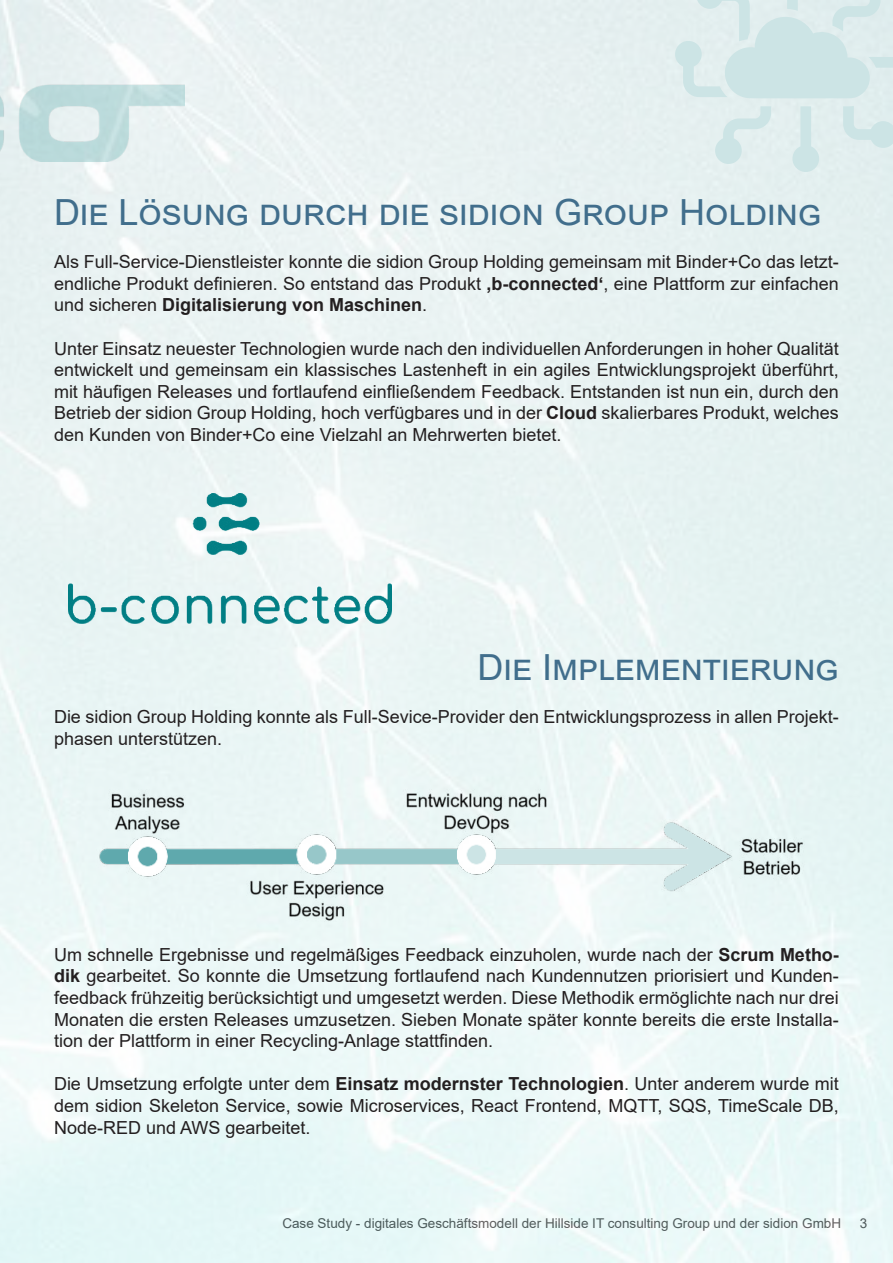
<style>
.page{position:relative;width:893px;height:1263px;background:#e9f4f4}
.page>*{position:absolute;margin:0;border:0;box-sizing:border-box;transform-origin:0 0}
.t1{font:36px "Arial";color:#416e8c}
.t2{font:18px/21.6px "Arial";color:#231f20;text-align:justify}
.t3{font:13.5px "Arial";color:#231f20}
.s1{font-weight:700}
</style>
<div class="page">
<img style="left:0;top:54px;width:184px;height:108px">
<img style="left:54px;top:783px;width:766px;height:149px">
<svg style="left:713px;top:106px;width:58px;height:60px"></svg>
<svg style="left:843px;top:106px;width:50px;height:44px"></svg>
<svg style="left:791px;top:106px;width:30px;height:68px"></svg>
<svg style="left:673px;top:0;width:220px;height:98px"></svg>
<img style="left:68px;top:493px;width:324px;height:130px">
<h1 class="t1" style="left:54px;top:188px;width:769px">Die Lösung durch die sidion Group Holding</h1>
<p class="t2" style="left:54px;top:251px;width:786px">Als Full-Service-Dienstleister konnte die sidion Group Holding gemeinsam mit Binder+Co das letzt&shy;endliche Produkt definieren. So entstand das Produkt <span class="s1">‚b-connected‘</span>, eine Plattform zur einfachen und sicheren <span class="s1">Digitalisierung von Maschinen</span>.</p>
<p class="t2" style="left:54px;top:337px;width:786px">Unter Einsatz neuester Technologien wurde nach den individuellen Anforderungen in hoher Qualität entwickelt und gemeinsam ein klassisches Lastenheft in ein agiles Entwicklungsprojekt überführt, mit häufigen Releases und fortlaufend einfließendem Feedback. Entstanden ist nun ein, durch den Betrieb der sidion Group Holding, hoch verfügbares und in der <span class="s1">Cloud</span> skalierbares Produkt, welches den Kunden von Binder+Co eine Vielzahl an Mehrwerten bietet.</p>
<h1 class="t1" style="left:478px;top:643px;width:363px">Die Implementierung</h1>
<p class="t2" style="left:54px;top:706px;width:786px">Die sidion Group Holding konnte als Full-Sevice-Provider den Entwicklungsprozess in allen Projekt&shy;phasen unterstützen.</p>
<p class="t2" style="left:54px;top:944px;width:786px">Um schnelle Ergebnisse und regelmäßiges Feedback einzuholen, wurde nach der <span class="s1">Scrum Metho&shy;dik</span> gearbeitet. So konnte die Umsetzung fortlaufend nach Kundennutzen priorisiert und Kunden&shy;feedback frühzeitig berücksichtigt und umgesetzt werden. Diese Methodik ermöglichte nach nur drei Monaten die ersten Releases umzusetzen. Sieben Monate später konnte bereits die erste Installa&shy;tion der Plattform in einer Recycling-Anlage stattfinden.</p>
<p class="t2" style="left:54px;top:1073px;width:786px">Die Umsetzung erfolgte unter dem <span class="s1">Einsatz modernster Technologien</span>. Unter anderem wurde mit dem sidion Skeleton Service, sowie Microservices, React Frontend, MQTT, SQS, TimeScale DB, Node-RED und AWS gearbeitet.</p>
<p class="t3" style="left:282px;top:1218px;width:560px">Case Study - digitales Geschäftsmodell der Hillside IT consulting Group und der sidion GmbH</p>
<p class="t3" style="left:860px;top:1218px;width:9px">3</p>
</div>
